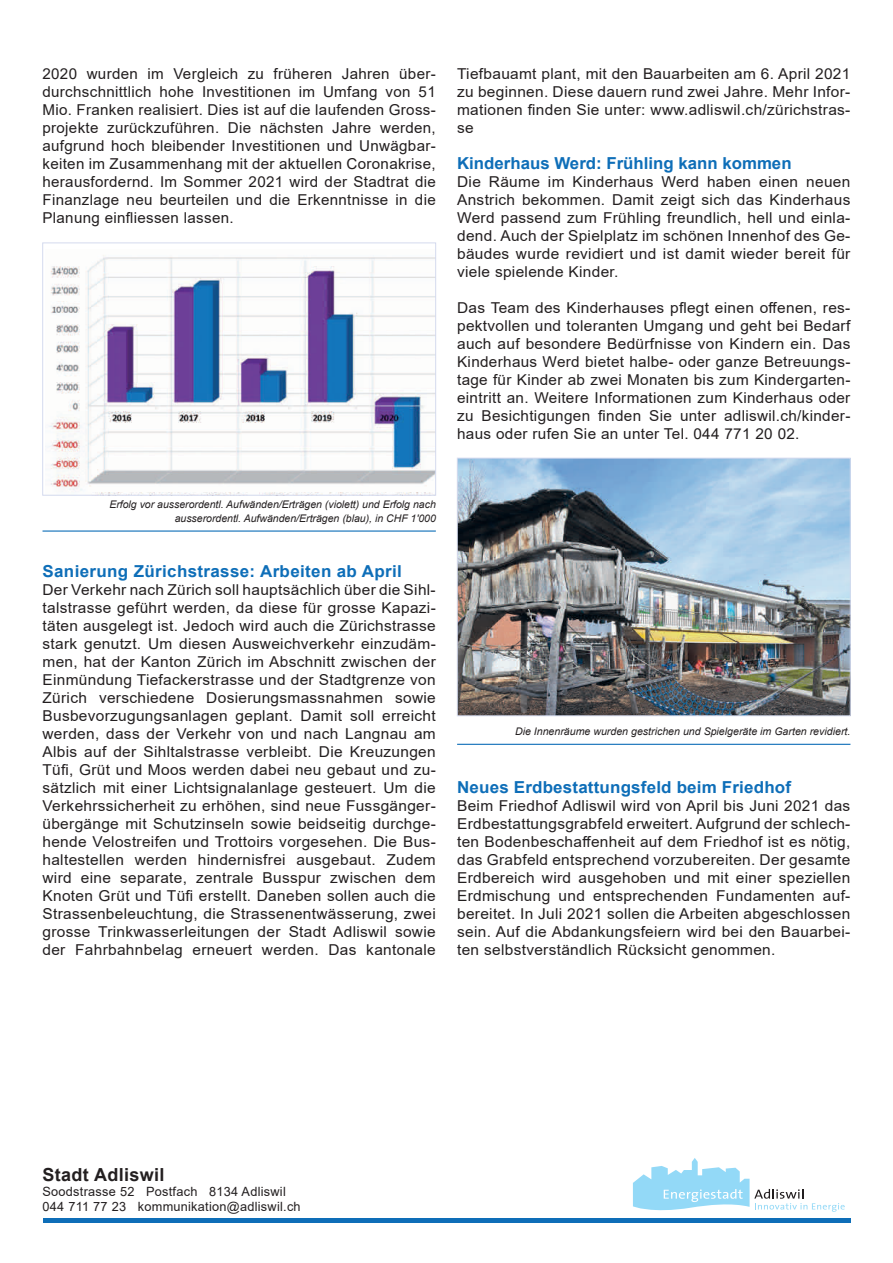
<style>
.page{position:relative;width:893px;height:1263px;background:#fff}
.page>*{position:absolute;margin:0;border:0;box-sizing:border-box;transform-origin:0 0}
.Lauftext_richtig{font:700 18px "Arial";letter-spacing:.02em;color:#231f20}
.Lauftext_richtig-2{font:700 16.5px "Arial";letter-spacing:.01em;color:#0e6eb8}
.Lauftext_richtig-3{font:15px/18px "Arial";letter-spacing:.02em;color:#231f20;text-align:justify}
.Lauftext_richtig-4{font:12.75px "Arial";letter-spacing:.02em;color:#231f20}
.Bildlegende{font:italic 10.5px/13.5px "Arial";color:#231f20;text-align:right}
</style>
<div class="page">
<div style="left:43px;top:1218px;width:807px;height:5px;background:#0e6eb8"></div>
<svg style="left:633px;top:1158px;width:212px;height:54px"></svg>
<img style="left:459px;top:460px;width:389px;height:254px">
<div style="left:457px;top:458px;width:393px;height:258px;border:1px solid #d4daee"></div>
<img style="left:47px;top:255px;width:387px;height:238px">
<div style="left:43px;top:243px;width:393px;height:252px;border:1px solid #d4daee"></div>
<hr style="left:457px;top:744px;width:393px;height:1px;background:#0e6eb8">
<hr style="left:43px;top:530px;width:393px;height:2px;background:#0e6eb8">
<p class="Lauftext_richtig-3" style="left:43px;top:65px;width:395px">2020 wurden im Vergleich zu früheren Jahren über&shy;durchschnittlich hohe Investitionen im Umfang von 51<br>Mio. Franken realisiert. Dies ist auf die laufenden Gross&shy;projekte zurückzuführen. Die nächsten Jahre werden, aufgrund hoch bleibender Investitionen und Unwägbar&shy;keiten im Zusammenhang mit der aktuellen Coronakrise, herausfordernd. Im Sommer 2021 wird der Stadtrat die Finanzlage neu beurteilen und die Erkenntnisse in die Planung einfliessen lassen.</p>
<p class="Lauftext_richtig-3" style="left:457px;top:65px;width:395px">Tiefbauamt plant, mit den Bauarbeiten am 6. April 2021 zu beginnen. Diese dauern rund zwei Jahre. Mehr Infor&shy;mationen finden Sie unter: www.adliswil.ch/zürichstras&shy;se</p>
<p class="Lauftext_richtig-2" style="left:457px;top:152px;width:336px">Kinderhaus Werd: Frühling kann kommen</p>
<p class="Lauftext_richtig-3" style="left:457px;top:173px;width:395px">Die Räume im Kinderhaus Werd haben einen neuen Anstrich bekommen. Damit zeigt sich das Kinderhaus Werd passend zum Frühling freundlich, hell und einla&shy;dend. Auch der Spielplatz im schönen Innenhof des Ge&shy;bäudes wurde revidiert und ist damit wieder bereit für viele spielende Kinder.</p>
<p class="Lauftext_richtig-3" style="left:457px;top:299px;width:395px">Das Team des Kinderhauses pflegt einen offenen, res&shy;pektvollen und toleranten Umgang und geht bei Bedarf auch auf besondere Bedürfnisse von Kindern ein. Das Kinderhaus Werd bietet halbe- oder ganze Betreuungs&shy;tage für Kinder ab zwei Monaten bis zum Kindergarten&shy;eintritt an. Weitere Informationen zum Kinderhaus oder zu Besichtigungen finden Sie unter adliswil.ch/kinder&shy;haus oder rufen Sie an unter Tel. 044 771 20 02.</p>
<p class="Bildlegende" style="left:109px;top:498px;width:328px">Erfolg vor ausserordentl. Aufwänden/Erträgen (violett) und Erfolg nach ausserordentl. Aufwänden/Erträgen (blau), in CHF 1'000</p>
<p class="Lauftext_richtig-2" style="left:43px;top:560px;width:361px">Sanierung Zürichstrasse: Arbeiten ab April</p>
<p class="Lauftext_richtig-3" style="left:43px;top:581px;width:395px">Der Verkehr nach Zürich soll hauptsächlich über die Sihl&shy;talstrasse geführt werden, da diese für grosse Kapazi&shy;täten ausgelegt ist. Jedoch wird auch die Zürichstrasse stark genutzt. Um diesen Ausweichverkehr einzudäm&shy;men, hat der Kanton Zürich im Abschnitt zwischen der Einmündung Tiefackerstrasse und der Stadtgrenze von Zürich verschiedene Dosierungsmassnahmen sowie Busbevorzugungsanlagen geplant. Damit soll erreicht werden, dass der Verkehr von und nach Langnau am Albis auf der Sihltalstrasse verbleibt. Die Kreuzungen Tüfi, Grüt und Moos werden dabei neu gebaut und zu&shy;sätzlich mit einer Lichtsignalanlage gesteuert. Um die Verkehrssicherheit zu erhöhen, sind neue Fussgänger&shy;übergänge mit Schutzinseln sowie beidseitig durchge&shy;hende Velostreifen und Trottoirs vorgesehen. Die Bus&shy;haltestellen werden hindernisfrei ausgebaut. Zudem wird eine separate, zentrale Busspur zwischen dem Knoten Grüt und Tüfi erstellt. Daneben sollen auch die Strassenbeleuchtung, die Strassenentwässerung, zwei grosse Trinkwasserleitungen der Stadt Adliswil sowie der Fahrbahnbelag erneuert werden. Das kantonale</p>
<p class="Bildlegende" style="left:515px;top:725px;width:337px">Die Innenräume wurden gestrichen und Spielgeräte im Garten revidiert.</p>
<p class="Lauftext_richtig-2" style="left:457px;top:776px;width:335px">Neues Erdbestattungsfeld beim Friedhof</p>
<p class="Lauftext_richtig-3" style="left:457px;top:797px;width:395px">Beim Friedhof Adliswil wird von April bis Juni 2021 das Erdbestattungsgrabfeld erweitert. Aufgrund der schlech&shy;ten Bodenbeschaffenheit auf dem Friedhof ist es nötig, das Grabfeld entsprechend vorzubereiten. Der gesamte Erdbereich wird ausgehoben und mit einer speziellen Erdmischung und entsprechenden Fundamenten auf&shy;bereitet. In Juli 2021 sollen die Arbeiten abgeschlossen sein. Auf die Abdankungsfeiern wird bei den Bauarbei&shy;ten selbstverständlich Rücksicht genommen.</p>
<p class="Lauftext_richtig" style="left:43px;top:1162px;width:124px">Stadt Adliswil</p>
<p class="Lauftext_richtig-4" style="left:43px;top:1183px;width:245px">Soodstrasse 52 Postfach 8134 Adliswil</p>
<p class="Lauftext_richtig-4" style="left:43px;top:1198px;width:260px">044 711 77 23 kommunikation@adliswil.ch</p>
</div>
